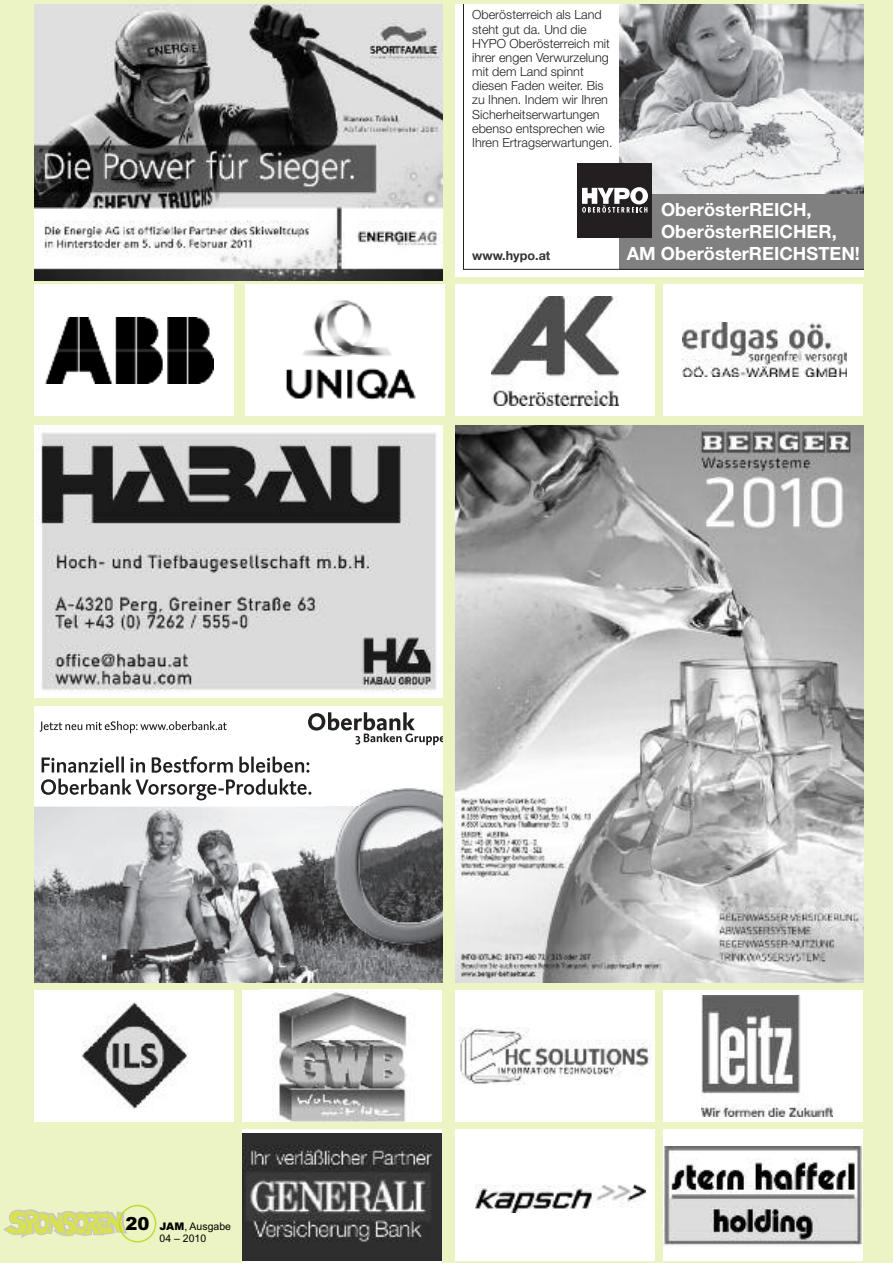
<style>
.page{position:relative;width:893px;height:1263px;background:#fff}
.page>*{position:absolute;margin:0;border:0;box-sizing:border-box;transform-origin:0 0}
.t1{font:18.3px "Helvetica Neue Bold+LOWYOY";color:#fff}
.t2{font:12.6px/14.1px "Helvetica Neue Light+QKFPQB";color:#231f20}
.t3{font:12.6px "Helvetica Neue Bold+LOWYOY";color:#333}
.t4{font:10.5px/12.6px "Arial";color:#000}
.s1{font-weight:900;font-size:18px}
.s2{font-weight:900}
</style>
<div class="page">
<div style="left:880px;top:4px;width:13px;height:1259px;background:#ecf4c3"></div>
<div style="left:0;top:0;width:892px;height:1263px;background:#ecf4c3"></div>
<div style="left:34px;top:284px;width:200px;height:132px;background:#fff"></div>
<img style="left:46px;top:317px;width:168px;height:66px">
<svg style="left:34px;top:706px;width:408px;height:276px;background:#b1b1b3"></svg>
<div style="left:455px;top:990px;width:200px;height:132px;background:#fff"></div>
<img style="left:460px;top:1028px;width:190px;height:57px">
<div style="left:34px;top:990px;width:200px;height:132px;background:#fff"></div>
<img style="left:81px;top:1001px;width:106px;height:107px">
<div style="left:245px;top:284px;width:200px;height:132px;background:#fff"></div>
<img style="left:286px;top:300px;width:130px;height:100px">
<img style="left:34px;top:4px;width:408px;height:277px">
<div style="left:455px;top:4px;width:408px;height:272px;background:#fff"></div>
<svg style="left:464px;top:4px;width:399px;height:265px"></svg>
<img style="left:455px;top:425px;width:408px;height:557px">
<div style="left:34px;top:425px;width:408px;height:273px;background:#fff"></div>
<img style="left:36px;top:432px;width:401px;height:261px">
<div style="left:242px;top:990px;width:200px;height:132px;background:#fff"></div>
<img style="left:274px;top:992px;width:133px;height:130px">
<div style="left:663px;top:284px;width:200px;height:132px;background:#fff"></div>
<img style="left:682px;top:323px;width:164px;height:53px">
<div style="left:455px;top:284px;width:200px;height:132px;background:#fff"></div>
<img style="left:491px;top:297px;width:127px;height:109px">
<div style="left:663px;top:990px;width:200px;height:132px;background:#fff"></div>
<img style="left:702px;top:996px;width:131px;height:121px">
<svg style="left:4px;top:1204px;width:152px;height:38px"></svg>
<div style="left:663px;top:1129px;width:200px;height:132px;background:#fff"></div>
<img style="left:663px;top:1146px;width:199px;height:99px">
<div style="left:455px;top:1129px;width:200px;height:132px;background:#fff"></div>
<img style="left:476px;top:1184px;width:170px;height:28px">
<div style="left:242px;top:1129px;width:200px;height:134px;background:linear-gradient(to right,#fff,#fff)"></div>
<img style="left:242px;top:1133px;width:200px;height:127px">
<p class="t2" style="left:472px;top:9px;width:142px">Oberösterreich als Land steht gut da. Und die<br>HYPO Oberösterreich mit ihrer engen Verwurzelung mit dem Land spinnt diesen Faden weiter. Bis zu Ihnen. Indem wir Ihren<br>Sicherheitserwartungen ebenso entsprechen wie<br>Ihren Ertragserwartungen.</p>
<p class="t3" style="left:472px;top:251px;width:80px">www.hypo.at</p>
<h1 class="t1" style="left:661px;top:203px;width:152px">OberösterREICH,</h1>
<h1 class="t1" style="left:661px;top:225px;width:177px">OberösterREICHER,</h1>
<h1 class="t1" style="left:627px;top:247px;width:235px">AM OberösterREICHSTEN!</h1>
<p class="t4" style="left:160px;top:1220px;width:73px;text-indent:-34px"><span class="s1">20</span> <span class="s2">JAM</span>, Ausgabe<br>04 – 2010</p>
</div>
